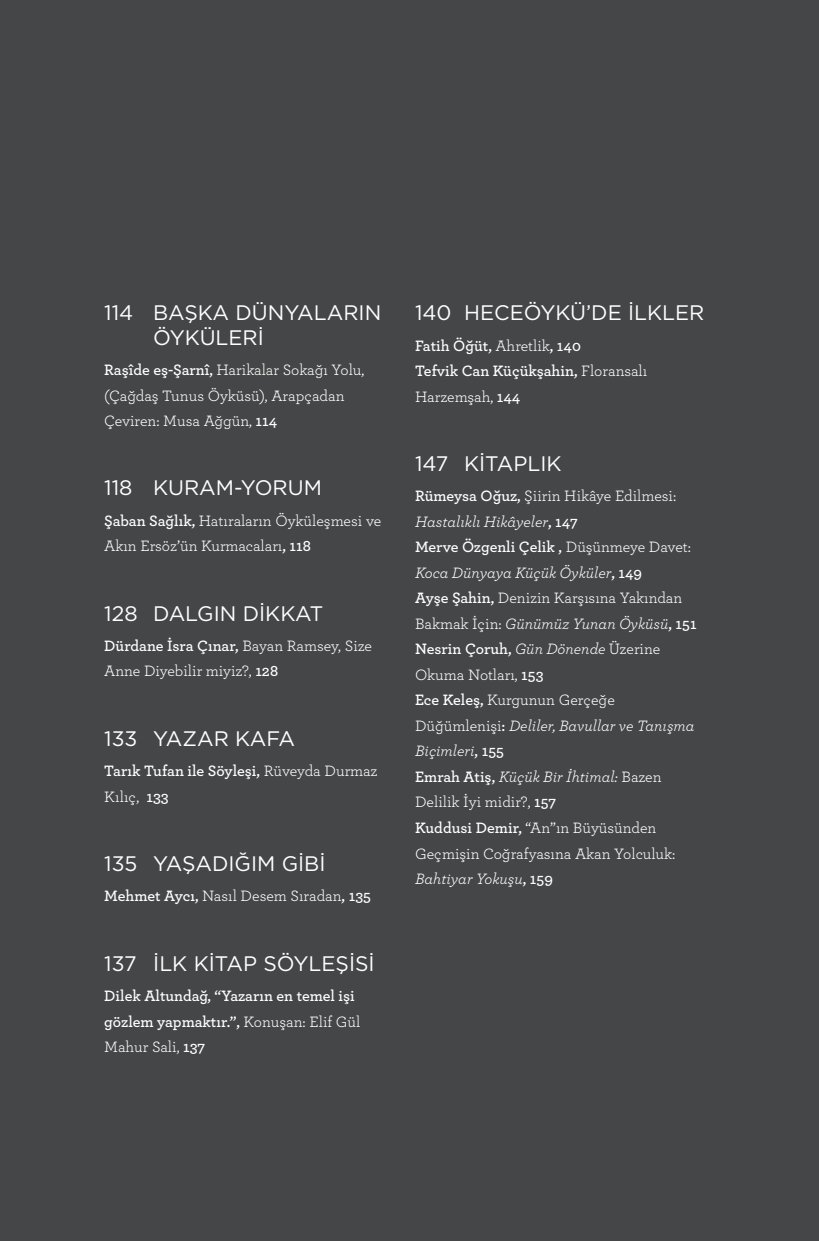
<style>
.page{position:relative;width:819px;height:1241px;background:#fff}
.page>*{position:absolute;margin:0;border:0;box-sizing:border-box;transform-origin:0 0}
.t1{font:21px/24.5px "Gotham";color:#fff}
.t2{font:15.75px/25.6px "Archer";color:#fff}
.t3{font:600 15.75px/25.6px "Archer";color:#fff}
.s1{font-weight:600}
.s2{font-weight:400}
.s3{font-style:italic}
</style>
<div class="page">
<div style="left:0;top:0;width:819px;height:1240px;background:#454647"></div>
<h1 class="t1" style="left:153px;top:300px;width:229px;text-indent:-49px">114 BAŞKA DÜNYALARIN<br>ÖYKÜLERİ</h1>
<p class="t2" style="left:104px;top:356px;width:261px"><span class="s1">Raşîde eş-Şarnî,</span> Harikalar Sokağı Yolu, (Çağdaş Tunus Öyküsü), Arapçadan<br>Çeviren: Musa Ağgün, <span class="s1">114</span></p>
<h1 class="t1" style="left:104px;top:475px;width:219px">118 KURAM-YORUM</h1>
<p class="t2" style="left:104px;top:507px;width:278px"><span class="s1">Şaban Sağlık,</span> Hatıraların Öyküleşmesi ve<br>Akın Ersöz’ün Kurmacaları<span class="s1">, 118</span></p>
<h1 class="t1" style="left:104px;top:600px;width:220px">128 DALGIN DİKKAT</h1>
<p class="t2" style="left:104px;top:632px;width:269px"><span class="s1">Dürdane İsra Çınar,</span> Bayan Ramsey, Size<br>Anne Diyebilir miyiz?, <span class="s1">128</span></p>
<h1 class="t1" style="left:104px;top:725px;width:192px">133 YAZAR KAFA</h1>
<p class="t3" style="left:104px;top:757px;width:275px">Tarık Tufan ile Söyleşi, <span class="s2">Rüveyda Durmaz<br>Kılıç,</span> 133</p>
<h1 class="t1" style="left:104px;top:850px;width:223px">135 YAŞADIĞIM GİBİ</h1>
<p class="t2" style="left:104px;top:882px;width:268px"><span class="s1">Mehmet Aycı,</span> Nasıl Desem Sıradan<span class="s1">, 135</span></p>
<h1 class="t1" style="left:104px;top:950px;width:272px">137 İLK KİTAP SÖYLEŞİSİ</h1>
<p class="t3" style="left:104px;top:981px;width:258px">Dilek Altundağ, “Yazarın en temel işi gözlem yapmaktır.”, <span class="s2">Konuşan: Elif Gül<br>Mahur Sali,</span> 137</p>
<h1 class="t1" style="left:415px;top:300px;width:291px">140 HECEÖYKÜ’DE İLKLER</h1>
<p class="t3" style="left:415px;top:331px;width:234px">Fatih Öğüt, <span class="s2">Ahretlik</span>, 140<br>Tefvik Can Küçükşahin, <span class="s2">Floransalı<br>Harzemşah,</span> 144</p>
<h1 class="t1" style="left:415px;top:450px;width:148px">147 KİTAPLIK</h1>
<p class="t2" style="left:415px;top:482px;width:283px"><span class="s1">Rümeysa Oğuz,</span> Şiirin Hikâye Edilmesi:<br><span class="s3">Hastalıklı Hikâyeler</span><span class="s1">, 147<br>Merve Özgenli Çelik ,</span> Düşünmeye Davet:<br><span class="s3">Koca Dünyaya Küçük Öyküler</span><span class="s1">, 149<br>Ayşe Şahin,</span> Denizin Karşısına Yakından<br>Bakmak İçin: <span class="s3">Günümüz Yunan Öyküsü</span><span class="s1">, 151<br>Nesrin Çoruh,</span> <span class="s3">Gün Dönende</span> Üzerine<br>Okuma Notları, <span class="s1">153<br>Ece Keleş,</span> Kurgunun Gerçeğe<br>Düğümlenişi<span class="s1">:</span> <span class="s3">Deliler, Bavullar ve Tanışma<br>Biçimleri</span><span class="s1">, 155<br>Emrah Atiş,</span> <span class="s3">Küçük Bir İhtimal:</span> Bazen<br>Delilik İyi midir?, <span class="s1">157<br>Kuddusi Demir,</span> “An”ın Büyüsünden<br>Geçmişin Coğrafyasına Akan Yolculuk:<br><span class="s3">Bahtiyar Yokuşu</span><span class="s1">, 159</span></p>
</div>
